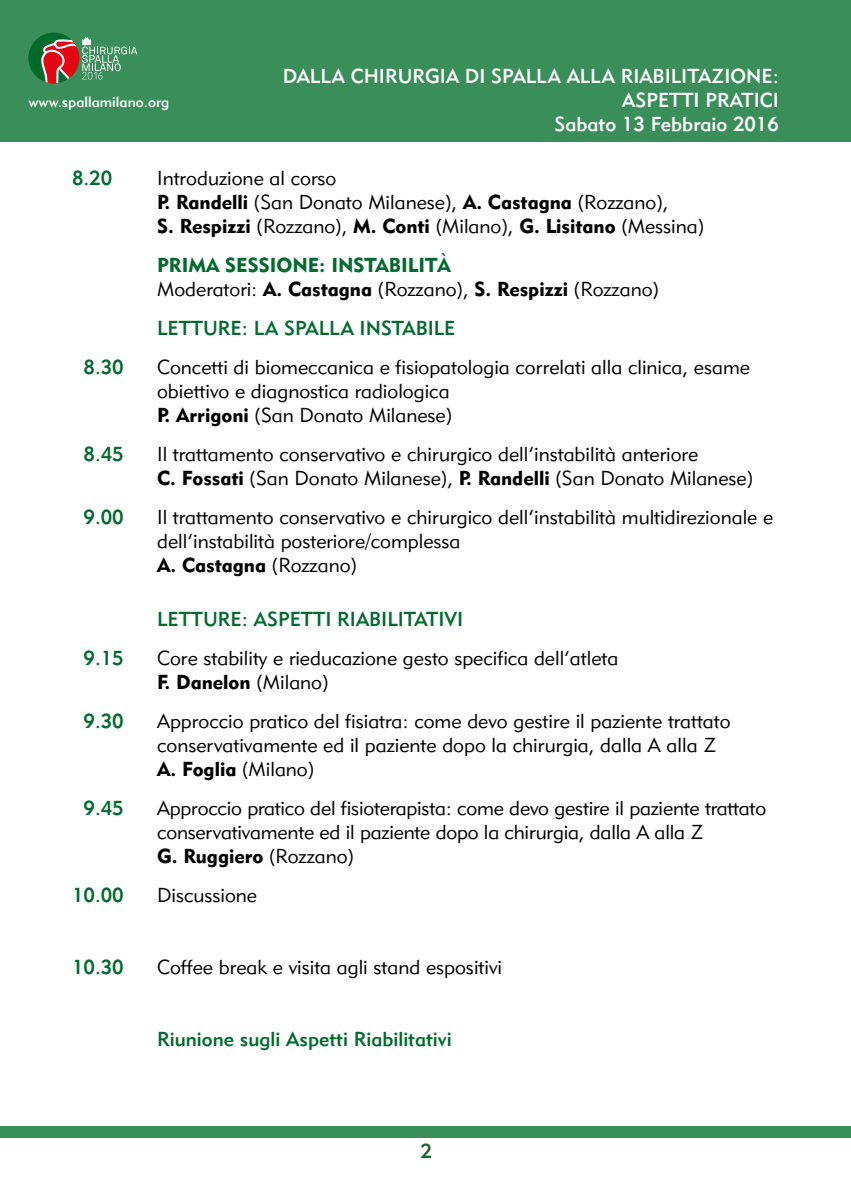
<style>
.page{position:relative;width:851px;height:1191px;background:#fff}
.page>*{position:absolute;margin:0;border:0;box-sizing:border-box;transform-origin:0 0}
.t1{font:20px/24px "Geometric 415 BT Lite A";color:#000}
.t2{font:20px "Geometric 415 BT Medium A";color:#006b2d}
.t3{font:20px/24px "Geometric 415 BT Medium A";color:#fff;text-align:right}
.t4{font:20px "Geometric 415 BT Black A";color:#000}
.t5{font:20px "Geometric 415 BT Black A";color:#006b2d}
.t6{font:20px "Geometric 415 BT Medium A";color:#1b642e}
.t7{font:14.6px "Geometric 415 BT Medium A";color:#fff}
.s1{font-family:"Geometric 415 BT Black A"}
.s2{font-family:"Geometric 415 BT Lite A"}
</style>
<div class="page">
<div style="left:0;top:0;width:850px;height:142px;background:#3a8e5a"></div>
<div style="left:0;top:1126px;width:850px;height:11px;background:#3a8e5a"></div>
<div style="left:28px;top:33px;width:51px;height:50px;background:#006b2d;border-radius:50%"></div>
<svg style="left:41px;top:37px;width:96px;height:46px"></svg>
<p class="t7" style="left:28px;top:92px;width:142px">www.spallamilano.org</p>
<p class="t3" style="left:282px;top:64px;width:497px">DALLA CHIRURGIA DI SPALLA ALLA RIABILITAZIONE:<br>ASPETTI PRATICI<br>Sabato 13 Febbraio 2016</p>
<p class="t2" style="left:72px;top:166px;width:42px">8.20</p>
<p class="t1" style="left:157px;top:166px;width:548px">Introduzione al corso<br><span class="s1">P. Randelli</span> (San Donato Milanese), <span class="s1">A. Castagna</span> (Rozzano),<br><span class="s1">S. Respizzi</span> (Rozzano), <span class="s1">M. Conti</span> (Milano), <span class="s1">G. Lisitano</span> (Messina)</p>
<p class="t5" style="left:157px;top:253px;width:295px">PRIMA SESSIONE: INSTABILITÀ</p>
<p class="t1" style="left:157px;top:277px;width:503px">Moderatori: <span class="s1">A. Castagna</span> (Rozzano), <span class="s1">S. Respizzi</span> (Rozzano)</p>
<p class="t2" style="left:157px;top:316px;width:300px">LETTURE: LA SPALLA INSTABILE</p>
<p class="t2" style="left:83px;top:355px;width:42px">8.30</p>
<p class="t1" style="left:157px;top:355px;width:594px">Concetti di biomeccanica e fisiopatologia correlati alla clinica, esame obiettivo e diagnostica radiologica<br><span class="s1">P. Arrigoni</span> (San Donato Milanese)</p>
<p class="t2" style="left:83px;top:442px;width:42px">8.45</p>
<p class="t1" style="left:157px;top:442px;width:597px">Il trattamento conservativo e chirurgico dell’instabilità anteriore<br><span class="s1">C. Fossati</span> (San Donato Milanese), <span class="s1">P. Randelli</span> (San Donato Milanese)</p>
<p class="t2" style="left:83px;top:505px;width:42px">9.00</p>
<p class="t1" style="left:157px;top:505px;width:617px">Il trattamento conservativo e chirurgico dell’instabilità multidirezionale e dell’instabilità posteriore/complessa</p>
<p class="t4" style="left:157px;top:553px;width:201px">A. Castagna <span class="s2">(Rozzano)</span></p>
<p class="t2" style="left:157px;top:607px;width:307px">LETTURE: ASPETTI RIABILITATIVI</p>
<p class="t2" style="left:83px;top:646px;width:42px">9.15</p>
<p class="t1" style="left:157px;top:646px;width:462px">Core stability e rieducazione gesto specifica dell’atleta</p>
<p class="t4" style="left:157px;top:670px;width:173px">F. Danelon <span class="s2">(Milano)</span></p>
<p class="t2" style="left:83px;top:709px;width:42px">9.30</p>
<p class="t1" style="left:157px;top:709px;width:575px">Approccio pratico del fisiatra: come devo gestire il paziente trattato conservativamente ed il paziente dopo la chirurgia, dalla A alla Z</p>
<p class="t4" style="left:157px;top:757px;width:159px">A. Foglia <span class="s2">(Milano)</span></p>
<p class="t2" style="left:83px;top:796px;width:42px">9.45</p>
<p class="t1" style="left:157px;top:796px;width:610px">Approccio pratico del fisioterapista: come devo gestire il paziente trattato conservativamente ed il paziente dopo la chirurgia, dalla A alla Z</p>
<p class="t4" style="left:157px;top:844px;width:198px">G. Ruggiero <span class="s2">(Rozzano)</span></p>
<p class="t2" style="left:72px;top:883px;width:53px">10.00</p>
<p class="t1" style="left:157px;top:883px;width:101px">Discussione</p>
<p class="t2" style="left:72px;top:955px;width:53px">10.30</p>
<p class="t1" style="left:157px;top:955px;width:346px">Coffee break e visita agli stand espositivi</p>
<p class="t2" style="left:157px;top:1027px;width:296px">Riunione sugli Aspetti Riabilitativi</p>
<p class="t6" style="left:420px;top:1138px;width:13px">2</p>
</div>
